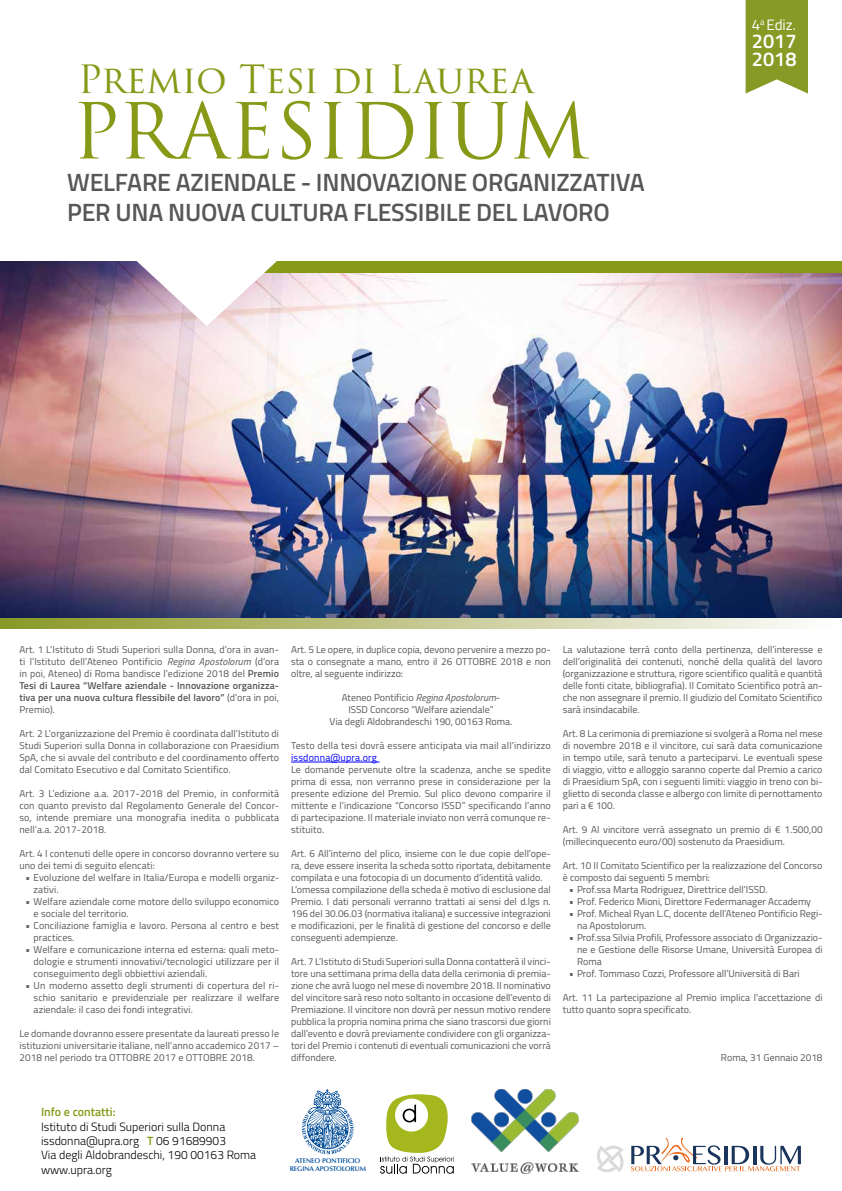
<style>
.page{position:relative;width:842px;height:1191px;background:#fff}
.page>*{position:absolute;margin:0;border:0;box-sizing:border-box;transform-origin:0 0}
.t1{font:75px "Trajan Pro 3";letter-spacing:-.01em;color:#889917}
.t2{font:38px "Trajan Pro 3";letter-spacing:-.01em;color:#889917}
.t3{font:600 25px "Titillium";letter-spacing:-.01em;color:#575756}
.t4{font:600 20px/18px "Titillium";color:#fff}
.t5{font:15px "Titillium";color:#fff}
.t6{font:300 12px/14.4px "Titillium";color:#000}
.t7{font:600 12px "Titillium";color:#889917}
.t8{font:10px/12px "Titillium";color:#575756;text-align:justify}
.t9{font:10px "Titillium";letter-spacing:.02em;color:#575756}
.t10{font:10px "Titillium";letter-spacing:.02em;color:#00f}
.t11{font:600 6.9px/8.2px "Optima LT Std";letter-spacing:-.015em;color:#004e9b;text-align:center}
.s1{font-style:italic}
.s2{font-weight:600}
.s3{font-weight:600;color:#889917}
</style>
<div class="page">
<img style="left:0;top:261px;width:842px;height:357px">
<div style="left:249px;top:33px;width:593px;height:239px;background:#889917"></div>
<div style="left:0;top:22px;width:842px;height:239px;background:#fff"></div>
<svg style="left:746px;top:0;width:62px;height:94px;background:#91a237"></svg>
<svg style="left:136px;top:261px;width:141px;height:65px"></svg>
<svg style="left:0;top:618px;width:802px;height:10px;background:#c1c68b"></svg>
<hr style="left:291px;top:762px;width:89px;height:1px;background:#00f">
<svg style="left:302px;top:1089px;width:52px;height:65px"></svg>
<svg style="left:597px;top:1138px;width:204px;height:34px"></svg>
<svg style="left:380px;top:1094px;width:74px;height:79px"></svg>
<img style="left:472px;top:1089px;width:106px;height:84px">
<h2 class="t2" style="left:78px;top:53px;width:457px">Premio Tesi di Laurea</h2>
<h1 class="t1" style="left:72px;top:80px;width:519px">PRAESIDIUM</h1>
<h3 class="t3" style="left:67px;top:164px;width:579px">WELFARE AZIENDALE - INNOVAZIONE ORGANIZZATIVA</h3>
<h3 class="t3" style="left:67px;top:194px;width:544px">PER UNA NUOVA CULTURA FLESSIBILE DEL LAVORO</h3>
<h3 class="t5" style="left:752px;top:14px;width:46px">4<sup>a</sup> Ediz.</h3>
<h3 class="t4" style="left:752px;top:31px;width:46px">2017<br>2018</h3>
<p class="t8" style="left:19px;top:643px;width:261px">Art. 1 L’Istituto di Studi Superiori sulla Donna, d’ora in avan&shy;ti l’Istituto dell’Ateneo Pontificio <span class="s1">Regina Apostolorum</span> (d’ora in poi, Ateneo) di Roma bandisce l’edizione 2018 del <span class="s2">Premio Tesi di Laurea “Welfare aziendale - Innovazione organizza&shy;tiva per una nuova cultura flessibile del lavoro”</span> (d’ora in poi, Premio).</p>
<p class="t8" style="left:19px;top:727px;width:261px">Art. 2 L’organizzazione del Premio è coordinata dall’Istituto di Studi Superiori sulla Donna in collaborazione con Praesidium SpA, che si avvale del contributo e del coordinamento offerto dal Comitato Esecutivo e dal Comitato Scientifico.</p>
<p class="t8" style="left:19px;top:787px;width:261px">Art. 3 L’edizione a.a. 2017-2018 del Premio, in conformità con quanto previsto dal Regolamento Generale del Concor&shy;so, intende premiare una monografia inedita o pubblicata nell’a.a. 2017-2018.</p>
<p class="t8" style="left:19px;top:847px;width:261px">Art. 4 I contenuti delle opere in concorso dovranno vertere su uno dei temi di seguito elencati:</p>
<p class="t8" style="left:34px;top:871px;width:247px;text-indent:-8px">• Evoluzione del welfare in Italia/Europa e modelli organiz&shy;zativi.</p>
<p class="t8" style="left:34px;top:895px;width:247px;text-indent:-8px">• Welfare aziendale come motore dello sviluppo economico e sociale del territorio.</p>
<p class="t8" style="left:34px;top:919px;width:247px;text-indent:-8px">• Conciliazione famiglia e lavoro. Persona al centro e best practices.</p>
<p class="t8" style="left:34px;top:943px;width:247px;text-indent:-8px">• Welfare e comunicazione interna ed esterna: quali meto&shy;dologie e strumenti innovativi/tecnologici utilizzare per il conseguimento degli obbiettivi aziendali.</p>
<p class="t8" style="left:34px;top:979px;width:247px;text-indent:-8px">• Un moderno assetto degli strumenti di copertura del ri&shy;schio sanitario e previdenziale per realizzare il welfare aziendale: il caso dei fondi integrativi.</p>
<p class="t8" style="left:19px;top:1027px;width:261px">Le domande dovranno essere presentate da laureati presso le istituzioni universitarie italiane, nell’anno accademico 2017 – 2018 nel periodo tra OTTOBRE 2017 e OTTOBRE 2018.</p>
<p class="t8" style="left:291px;top:643px;width:261px">Art. 5 Le opere, in duplice copia, devono pervenire a mezzo po&shy;sta o consegnate a mano, entro il 26 OTTOBRE 2018 e non oltre, al seguente indirizzo:</p>
<p class="t8" style="left:330px;top:691px;width:184px;text-align:center">Ateneo Pontificio <span class="s1">Regina Apostolorum</span>-<br>ISSD Concorso “Welfare aziendale”<br>Via degli Aldobrandeschi 190, 00163 Roma.</p>
<p class="t9" style="left:291px;top:738px;width:261px">Testo della tesi dovrà essere anticipata via mail all’indirizzo</p>
<p class="t10" style="left:291px;top:750px;width:87px">issdonna@upra.org</p>
<p class="t8" style="left:291px;top:763px;width:261px">Le domande pervenute oltre la scadenza, anche se spedite prima di essa, non verranno prese in considerazione per la presente edizione del Premio. Sul plico devono comparire il mittente e l’indicazione “Concorso ISSD” specificando l’anno di partecipazione. Il materiale inviato non verrà comunque re&shy;stituito.</p>
<p class="t8" style="left:291px;top:847px;width:261px;text-align:left">Art. 6 All’interno del plico, insieme con le due copie dell’ope&shy;ra, deve essere inserita la scheda sotto riportata, debitamente compilata e una fotocopia di un documento d’identità valido.<br>L’omessa compilazione della scheda è motivo di esclusione dal Premio. I dati personali verranno trattati ai sensi del d.lgs n.<br>196 del 30.06.03 (normativa italiana) e successive integrazioni e modificazioni, per le finalità di gestione del concorso e delle conseguenti adempienze.</p>
<p class="t8" style="left:291px;top:955px;width:261px">Art. 7 L’Istituto di Studi Superiori sulla Donna contatterà il vinci&shy;tore una settimana prima della data della cerimonia di premia&shy;zione che avrà luogo nel mese di novembre 2018. Il nominativo del vincitore sarà reso noto soltanto in occasione dell’evento di Premiazione. Il vincitore non dovrà per nessun motivo rendere pubblica la propria nomina prima che siano trascorsi due giorni dall’evento e dovrà previamente condividere con gli organizza&shy;tori del Premio i contenuti di eventuali comunicazioni che vorrà diffondere.</p>
<p class="t8" style="left:563px;top:643px;width:261px">La valutazione terrà conto della pertinenza, dell’interesse e dell’originalità dei contenuti, nonché della qualità del lavoro (organizzazione e struttura, rigore scientifico qualità e quantità delle fonti citate, bibliografia). Il Comitato Scientifico potrà an&shy;che non assegnare il premio. Il giudizio del Comitato Scientifico sarà insindacabile.</p>
<p class="t8" style="left:563px;top:727px;width:261px">Art. 8 La cerimonia di premiazione si svolgerà a Roma nel mese di novembre 2018 e il vincitore, cui sarà data comunicazione in tempo utile, sarà tenuto a parteciparvi. Le eventuali spese di viaggio, vitto e alloggio saranno coperte dal Premio a carico di Praesidium SpA, con i seguenti limiti: viaggio in treno con bi&shy;glietto di seconda classe e albergo con limite di pernottamento pari a € 100.</p>
<p class="t8" style="left:563px;top:823px;width:261px">Art. 9 Al vincitore verrà assegnato un premio di € 1.500,00 (millecinquecento euro/00) sostenuto da Praesidium.</p>
<p class="t8" style="left:563px;top:859px;width:261px">Art. 10 Il Comitato Scientifico per la realizzazione del Concorso è composto dai seguenti 5 membri:</p>
<p class="t8" style="left:569px;top:883px;width:200px">• Prof.ssa Marta Rodriguez, Direttrice dell’ISSD.</p>
<p class="t8" style="left:569px;top:895px;width:244px">• Prof. Federico Mioni, Direttore Federmanager Accademy</p>
<p class="t8" style="left:577px;top:907px;width:247px;text-indent:-8px">• Prof. Micheal Ryan L.C, docente dell’Ateneo Pontificio Regi&shy;na Apostolorum.</p>
<p class="t8" style="left:577px;top:931px;width:247px;text-indent:-8px">• Prof.ssa Silvia Profili, Professore associato di Organizzazio&shy;ne e Gestione delle Risorse Umane, Università Europea di Roma</p>
<p class="t8" style="left:569px;top:967px;width:232px">• Prof. Tommaso Cozzi, Professore all’Università di Bari</p>
<p class="t8" style="left:563px;top:991px;width:261px">Art. 11 La partecipazione al Premio implica l’accettazione di tutto quanto sopra specificato.</p>
<p class="t8" style="left:721px;top:1051px;width:103px">Roma, 31 Gennaio 2018</p>
<p class="t7" style="left:41px;top:1102px;width:76px">Info e contatti:</p>
<p class="t6" style="left:41px;top:1118px;width:217px">Istituto di Studi Superiori sulla Donna issdonna@upra.org <span class="s3">T</span> 06 91689903<br>Via degli Aldobrandeschi, 190 00163 Roma www.upra.org</p>
<p class="t11" style="left:290px;top:1156px;width:78px">ATENEO PONTIFICIO<br>REGINA APOSTOLORUM</p>
</div>
